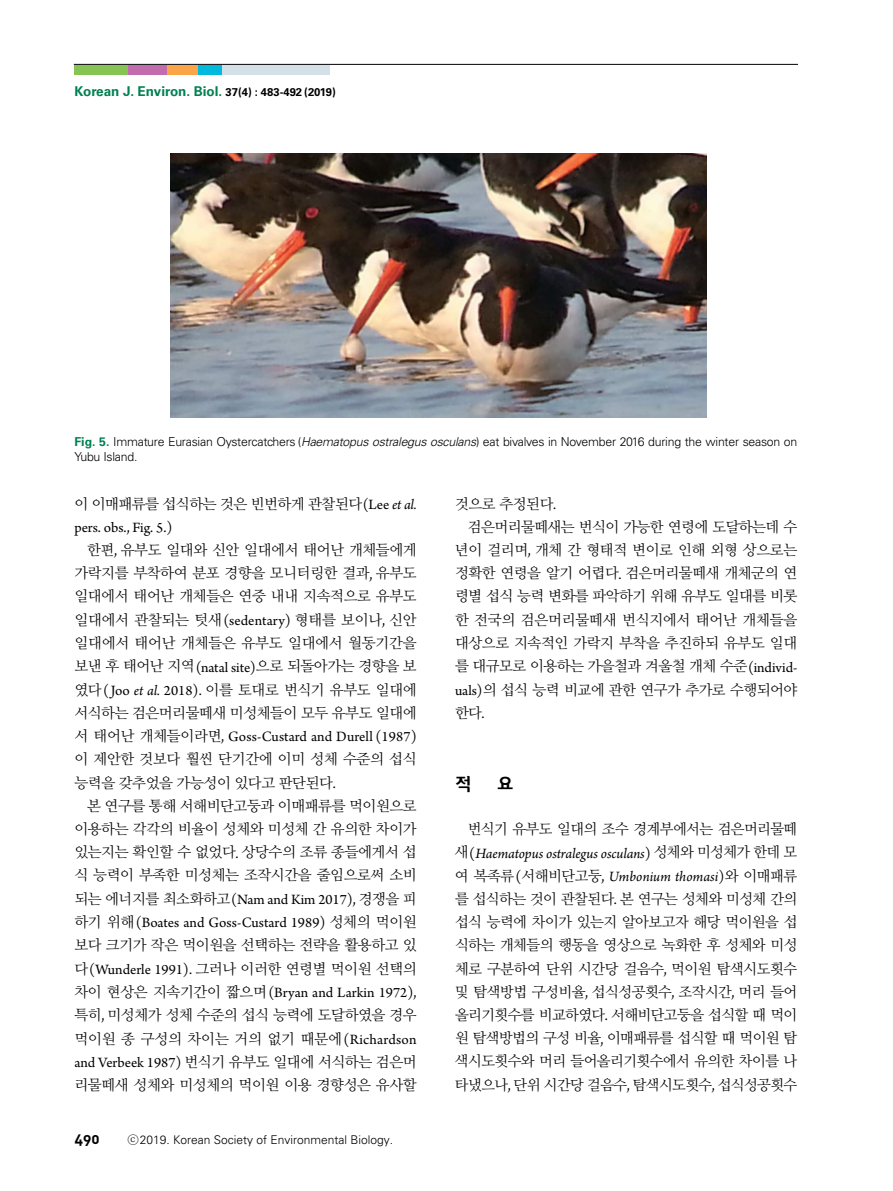
<style>
.page{position:relative;width:893px;height:1191px;background:#fff}
.page>*{position:absolute;margin:0;border:0;box-sizing:border-box;transform-origin:0 0}
.t1{font:700 17.25px "Auction Gothic";color:#000}
.t2{font:15px/23.2px "Arno Pro";letter-spacing:.005em;color:#000}
.t3{font:italic 15px "Arno Pro";letter-spacing:-.005em;color:#000}
.t4{font:15px "DIN Bold Alternate";color:#000}
.t5{font:14.55px/23.2px "Nanum Myeongjo OTF";letter-spacing:-.025em;color:#000;text-align:justify}
.t6{font:700 13.5px "Univers LT Std";color:#008152}
.t7{font:300 12.3px/15px "Univers LT Std";letter-spacing:-.02em;color:#000}
.t8{font:300 12px "Univers LT Std";color:#000}
.s1{font-size:11.25px;color:#000}
.s2{font-weight:700;color:#008152}
.s3{font-style:italic}
.s4{font-family:"Arno Pro";font-size:15px}
.s5{font-family:"Arno Pro";font-style:italic;font-size:15px}
.s6{font-family:"Nanum Myeongjo OTF";font-size:14.55px}
.s7{font-family:"Nanum Myeongjo OTF";font-weight:400}
.s8{font-family:"Nanum Myeongjo OTF";font-style:normal;font-size:14.55px}
.s9{font-style:normal}
</style>
<div class="page">
<hr style="left:74px;top:64px;width:723px;height:1px;background:#000">
<div style="left:74px;top:65px;width:54px;height:9px;background:#86c553"></div>
<div style="left:128px;top:65px;width:40px;height:9px;background:#c16cac"></div>
<div style="left:168px;top:65px;width:30px;height:9px;background:#faa548"></div>
<div style="left:198px;top:65px;width:24px;height:9px;background:#00badd"></div>
<div style="left:222px;top:65px;width:107px;height:9px;background:#d3e0e7"></div>
<img style="left:171px;top:153px;width:535px;height:264px">
<p class="t6" style="left:74px;top:84px;width:263px">Korean J. Environ. Biol. <span class="s1">37(4) : 483-492 (2019)</span></p>
<p class="t7" style="left:74px;top:434px;width:724px"><span class="s2">Fig. 5.</span> Immature Eurasian Oystercatchers (<span class="s3">Haematopus ostralegus osculans</span>) eat bivalves in November 2016 during the winter season on<br>Yubu Island.</p>
<p class="t5" style="left:74px;top:492px;width:344px">이 이매패류를 섭식하는 것은 빈번하게 관찰된다<span class="s4">(Lee</span> <span class="s5">et al.</span></p>
<p class="t2" style="left:74px;top:517px;width:100px">pers. obs., Fig. 5.)</p>
<p class="t5" style="left:74px;top:538px;width:344px;text-indent:13px">한편<span class="s4">,</span> 유부도 일대와 신안 일대에서 태어난 개체들에게 가락지를 부착하여 분포 경향을 모니터링한 결과<span class="s4">,</span> 유부도 일대에서 태어난 개체들은 연중 내내 지속적으로 유부도 일대에서 관찰되는 텃새<span class="s4">(sedentary)</span> 형태를 보이나<span class="s4">,</span> 신안 일대에서 태어난 개체들은 유부도 일대에서 월동기간을 보낸 후 태어난 지역<span class="s4">(natal site)</span>으로 되돌아가는 경향을 보 였다<span class="s4">( Joo</span> <span class="s5">et al.</span> <span class="s4">2018).</span> 이를 토대로 번식기 유부도 일대에 서식하는 검은머리물떼새 미성체들이 모두 유부도 일대에</p>
<p class="t2" style="left:74px;top:726px;width:344px"><span class="s6">서 태어난 개체들이라면</span>, Goss-Custard and Durell (1987)</p>
<p class="t5" style="left:74px;top:747px;width:344px">이 제안한 것보다 훨씬 단기간에 이미 성체 수준의 섭식 능력을 갖추었을 가능성이 있다고 판단된다<span class="s4">.</span></p>
<p class="t5" style="left:74px;top:794px;width:344px;text-indent:13px">본 연구를 통해 서해비단고둥과 이매패류를 먹이원으로 이용하는 각각의 비율이 성체와 미성체 간 유의한 차이가 있는지는 확인할 수 없었다<span class="s4">.</span> 상당수의 조류 종들에게서 섭 식 능력이 부족한 미성체는 조작시간을 줄임으로써 소비</p>
<p class="t2" style="left:74px;top:889px;width:344px"><span class="s6">되는 에너지를 최소화하고</span>(Nam and Kim 2017), <span class="s6">경쟁을 피 하기 위해</span>(Boates and Goss-Custard 1989) <span class="s6">성체의 먹이원</span></p>
<p class="t5" style="left:74px;top:933px;width:344px">보다 크기가 작은 먹이원을 선택하는 전략을 활용하고 있 다<span class="s4">(Wunderle 1991).</span> 그러나 이러한 연령별 먹이원 선택의</p>
<p class="t2" style="left:74px;top:982px;width:344px"><span class="s6">차이 현상은 지속기간이 짧으며</span>(Bryan and Larkin 1972),</p>
<p class="t5" style="left:74px;top:1003px;width:344px">특히<span class="s4">,</span> 미성체가 성체 수준의 섭식 능력에 도달하였을 경우 먹이원 종 구성의 차이는 거의 없기 때문에<span class="s4">(Richardson and Verbeek 1987)</span> 번식기 유부도 일대에 서식하는 검은머 리물떼새 성체와 미성체의 먹이원 이용 경향성은 유사할</p>
<p class="t4" style="left:74px;top:1129px;width:27px">490</p>
<p class="t8" style="left:128px;top:1132px;width:267px"><span class="s7">ⓒ</span>2019. Korean Society of Environmental Biology.</p>
<p class="t5" style="left:455px;top:491px;width:103px">것으로 추정된다<span class="s4">.</span></p>
<p class="t5" style="left:468px;top:515px;width:331px">검은머리물떼새는 번식이 가능한 연령에 도달하는데 수</p>
<p class="t5" style="left:455px;top:538px;width:344px">년이 걸리며<span class="s4">,</span> 개체 간 형태적 변이로 인해 외형 상으로는</p>
<p class="t5" style="left:455px;top:561px;width:344px">정확한 연령을 알기 어렵다<span class="s4">.</span> 검은머리물떼새 개체군의 연</p>
<p class="t5" style="left:455px;top:584px;width:344px">령별 섭식 능력 변화를 파악하기 위해 유부도 일대를 비롯</p>
<p class="t5" style="left:455px;top:608px;width:344px">한 전국의 검은머리물떼새 번식지에서 태어난 개체들을</p>
<p class="t5" style="left:455px;top:631px;width:344px">대상으로 지속적인 가락지 부착을 추진하되 유부도 일대</p>
<p class="t5" style="left:455px;top:654px;width:343px">를 대규모로 이용하는 가을철과 겨울철 개체 수준<span class="s4">(individ-</span></p>
<p class="t5" style="left:455px;top:678px;width:344px"><span class="s4">uals)</span>의 섭식 능력 비교에 관한 연구가 추가로 수행되어야</p>
<p class="t5" style="left:455px;top:701px;width:31px">한다<span class="s4">.</span></p>
<p class="t1" style="left:455px;top:775px;width:18px">적</p>
<p class="t1" style="left:497px;top:775px;width:18px">요</p>
<p class="t5" style="left:468px;top:817px;width:331px">번식기 유부도 일대의 조수 경계부에서는 검은머리물떼</p>
<p class="t3" style="left:455px;top:844px;width:344px"><span class="s8">새</span><span class="s9">(</span>Haematopus ostralegus osculans<span class="s9">)</span> <span class="s8">성체와 미성체가 한데 모</span></p>
<p class="t5" style="left:455px;top:863px;width:344px">여 복족류<span class="s4">(</span>서해비단고둥<span class="s4">,</span> <span class="s5">Umbonium thomasi</span><span class="s4">)</span>와 이매패류 를 섭식하는 것이 관찰된다<span class="s4">.</span> 본 연구는 성체와 미성체 간의 섭식 능력에 차이가 있는지 알아보고자 해당 먹이원을 섭 식하는 개체들의 행동을 영상으로 녹화한 후 성체와 미성 체로 구분하여 단위 시간당 걸음수<span class="s4">,</span> 먹이원 탐색시도횟수 및 탐색방법 구성비율<span class="s4">,</span> 섭식성공횟수<span class="s4">,</span> 조작시간<span class="s4">,</span> 머리 들어 올리기횟수를 비교하였다<span class="s4">.</span> 서해비단고둥을 섭식할 때 먹이 원 탐색방법의 구성 비율<span class="s4">,</span> 이매패류를 섭식할 때 먹이원 탐 색시도횟수와 머리 들어올리기횟수에서 유의한 차이를 나 타냈으나<span class="s4">,</span> 단위 시간당 걸음수<span class="s4">,</span> 탐색시도횟수<span class="s4">,</span> 섭식성공횟수</p>
</div>
